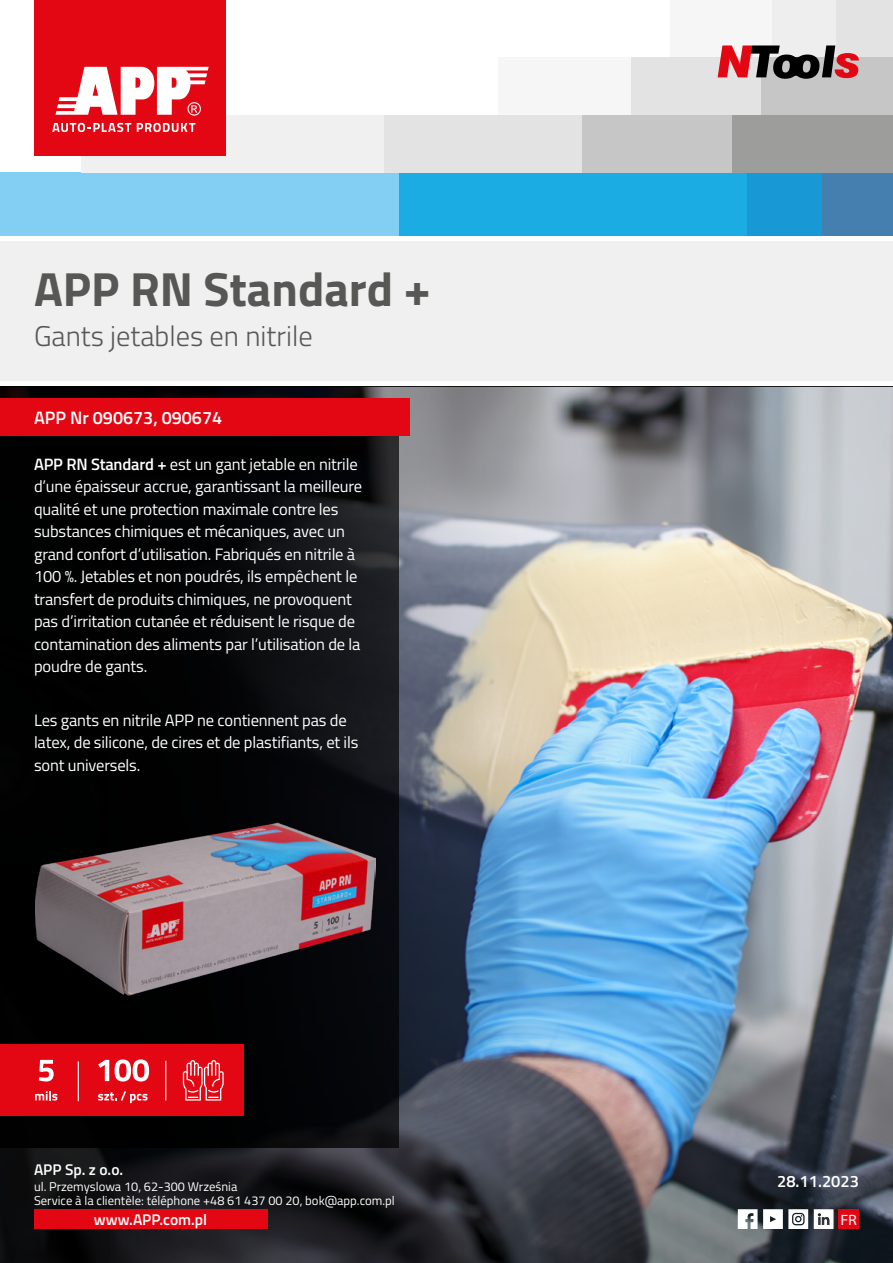
<style>
.page{position:relative;width:893px;height:1263px;background:#fff}
.page>*{position:absolute;margin:0;border:0;box-sizing:border-box;transform-origin:0 0}
.t1{font:700 48px "Titillium";color:#575756}
.t2{font:300 28.5px "Titillium";color:#575756}
.t3{font:600 18px "Titillium";color:#fff}
.t4{font:16.5px/22.5px "Titillium";letter-spacing:-.01em;color:#fff}
.t5{font:600 16.5px "Titillium";color:#fff}
.t6{font:600 15.45px "Titillium";color:#fff}
.t7{font:semi-expanded 15px "Myriad Pro";color:#fff}
.t8{font:12.75px/14.1px "Titillium";color:#fff}
.s1{font-weight:600}
</style>
<div class="page">
<div style="left:727px;top:172px;width:97px;height:64px;background:#1899d6"></div>
<div style="left:398px;top:172px;width:348px;height:64px;background:#1cace4"></div>
<div style="left:0;top:172px;width:399px;height:64px;background:#83cff4"></div>
<div style="left:830px;top:0;width:63px;height:57px;background:#e3e3e3"></div>
<div style="left:746px;top:0;width:90px;height:57px;background:#eee"></div>
<div style="left:670px;top:0;width:101px;height:57px;background:#f6f6f6"></div>
<div style="left:761px;top:57px;width:132px;height:58px;background:#c6c6c6"></div>
<div style="left:629px;top:57px;width:132px;height:58px;background:#e3e3e3"></div>
<div style="left:499px;top:57px;width:132px;height:58px;background:#f6f6f6"></div>
<div style="left:822px;top:172px;width:71px;height:64px;background:#447faf"></div>
<div style="left:732px;top:115px;width:161px;height:57px;background:#9d9d9c"></div>
<div style="left:383px;top:115px;width:205px;height:57px;background:#e3e3e3"></div>
<div style="left:81px;top:115px;width:302px;height:57px;background:#f0f0f0"></div>
<div style="left:583px;top:115px;width:149px;height:57px;background:#c6c6c6"></div>
<div style="left:35px;top:0;width:191px;height:156px;background:#e30613"></div>
<svg style="left:52px;top:123px;width:79px;height:9px"></svg>
<svg style="left:137px;top:123px;width:58px;height:9px"></svg>
<svg style="left:55px;top:67px;width:154px;height:49px"></svg>
<img style="left:0;top:386px;width:893px;height:877px">
<svg style="left:0;top:436px;width:399px;height:711px;background:#060709"></svg>
<div style="left:0;top:236px;width:893px;height:146px;background:#f0f0f0"></div>
<hr style="left:0;top:236px;width:893px;height:4px;background:#fff">
<div style="left:0;top:399px;width:410px;height:37px;background:#e30613"></div>
<svg style="left:718px;top:45px;width:141px;height:34px"></svg>
<svg style="left:738px;top:1209px;width:19px;height:20px"></svg>
<svg style="left:763px;top:1209px;width:45px;height:20px"></svg>
<svg style="left:814px;top:1209px;width:19px;height:20px"></svg>
<div style="left:34px;top:1209px;width:233px;height:20px;background:#e30613"></div>
<div style="left:838px;top:1209px;width:21px;height:20px;background:#e30613"></div>
<div style="left:0;top:1044px;width:243px;height:71px;background:#e30613"></div>
<svg style="left:39px;top:1060px;width:15px;height:21px"></svg>
<svg style="left:35px;top:1091px;width:22px;height:9px"></svg>
<svg style="left:98px;top:1060px;width:11px;height:21px"></svg>
<svg style="left:115px;top:1059px;width:34px;height:22px"></svg>
<svg style="left:98px;top:1091px;width:50px;height:12px"></svg>
<hr style="left:78px;top:1061px;width:1px;height:40px;background:#fff">
<svg style="left:183px;top:1060px;width:41px;height:40px"></svg>
<hr style="left:165px;top:1061px;width:1px;height:39px;background:#fff">
<img style="left:35px;top:796px;width:341px;height:227px">
<h1 class="t1" style="left:34px;top:252px;width:398px">APP RN Standard +</h1>
<h2 class="t2" style="left:34px;top:316px;width:280px">Gants jetables en nitrile</h2>
<p class="t3" style="left:34px;top:404px;width:190px">APP Nr 090673, 090674</p>
<p class="t4" style="left:34px;top:452px;width:330px"><span class="s1">APP RN Standard +</span> est un gant jetable en nitrile d’une épaisseur accrue, garantissant la meilleure qualité et une protection maximale contre les substances chimiques et mécaniques, avec un grand confort d’utilisation. Fabriqués en nitrile à 100 %. Jetables et non poudrés, ils empêchent le transfert de produits chimiques, ne provoquent pas d’irritation cutanée et réduisent le risque de contamination des aliments par l’utilisation de la poudre de gants.</p>
<p class="t4" style="left:34px;top:708px;width:326px">Les gants en nitrile APP ne contiennent pas de latex, de silicone, de cires et de plastifiants, et ils sont universels.</p>
<p class="t6" style="left:34px;top:1158px;width:91px">APP Sp. z o.o.</p>
<p class="t8" style="left:34px;top:1179px;width:362px">ul. Przemyslowa 10, 62-300 Września<br>Service à la clientèle: téléphone +48 61 437 00 20, bok@app.com.pl</p>
<p class="t6" style="left:94px;top:1208px;width:115px">www.APP.com.pl</p>
<p class="t7" style="left:840px;top:1210px;width:18px">FR</p>
<p class="t5" style="left:777px;top:1169px;width:83px">28.11.2023</p>
</div>
